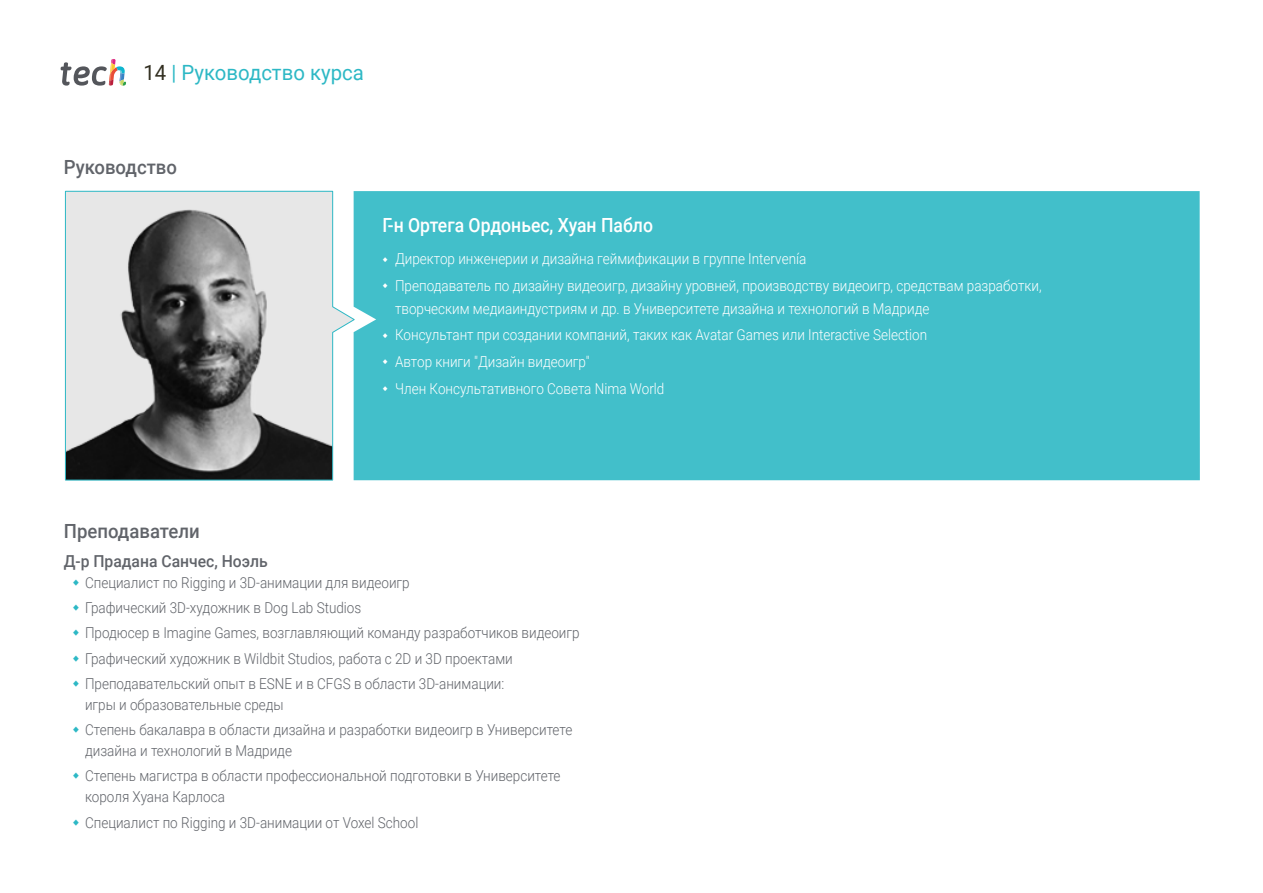
<style>
.page{position:relative;width:1263px;height:893px;background:#fff}
.page>*{position:absolute;margin:0;border:0;box-sizing:border-box;transform-origin:0 0}
.t1{font:21px "Roboto";color:#2db8c5}
.t2{font:500 19.5px "Roboto";color:#fff;scale:.9 1}
.t3{font:500 19.5px "Roboto";color:#61646a;scale:.95 1}
.t4{font:500 16.5px "Roboto";color:#61646a;scale:.95 1}
.t5{font:300 15px/25.2px "Roboto";color:#61646a;scale:.9 1}
.t6{font:300 15px/26.7px "Roboto";color:#fff;scale:.9 1}
.s1{color:#312e20}
</style>
<div class="page">
<svg style="left:61px;top:59px;width:65px;height:27px"></svg>
<div style="left:355px;top:191px;width:845px;height:289px;background:#42bfca"></div>
<svg style="left:65px;top:191px;width:290px;height:289px;background:#9fa4a4"></svg>
<svg style="left:383px;top:257px;width:5px;height:5px"></svg>
<svg style="left:383px;top:283px;width:5px;height:5px"></svg>
<svg style="left:383px;top:333px;width:5px;height:5px"></svg>
<svg style="left:383px;top:359px;width:5px;height:5px"></svg>
<svg style="left:383px;top:386px;width:5px;height:5px"></svg>
<h1 class="t1" style="left:144px;top:57px;width:222px"><span class="s1">14</span> | Руководство курса</h1>
<h2 class="t3" style="left:64px;top:154px;width:121px">Руководство</h2>
<h2 class="t2" style="left:382px;top:212px;width:302px">Г-н Ортега Ордоньес, Хуан Пабло</h2>
<p class="t6" style="left:395px;top:245px;width:720px">Директор инженерии и дизайна геймификации в группе Intervenía<br>Преподаватель по дизайну видеоигр, дизайну уровней, производству видеоигр, средствам разработки,</p>
<p class="t6" style="left:395px;top:294px;width:595px">творческим медиаиндустриям и др. в Университете дизайна и технологий в Мадриде Консультант при создании компаний, таких как Avatar Games или Interactive Selection Автор книги "Дизайн видеоигр"<br>Член Консультативного Совета Nima World</p>
<h2 class="t3" style="left:64px;top:517px;width:144px">Преподаватели</h2>
<p class="t4" style="left:64px;top:550px;width:216px">Д-р Прадана Санчес, Ноэль</p>
<p class="t5" style="left:85px;top:569px;width:551px">Специалист по Rigging и 3D-анимации для видеоигр<br>Графический 3D-художник в Dog Lab Studios<br>Продюсер в Imagine Games, возглавляющий команду разработчиков видеоигр Графический художник в Wildbit Studios, работа с 2D и 3D проектами Преподавательский опыт в ESNE и в CFGS в области 3D-анимации:</p>
<p class="t5" style="left:85px;top:691px;width:543px">игры и образовательные среды<br>Степень бакалавра в области дизайна и разработки видеоигр в Университете</p>
<p class="t5" style="left:85px;top:738px;width:530px">дизайна и технологий в Мадриде<br>Степень магистра в области профессиональной подготовки в Университете</p>
<p class="t5" style="left:85px;top:784px;width:372px">короля Хуана Карлоса<br>Специалист по Rigging и 3D-анимации от Voxel School</p>
</div>
